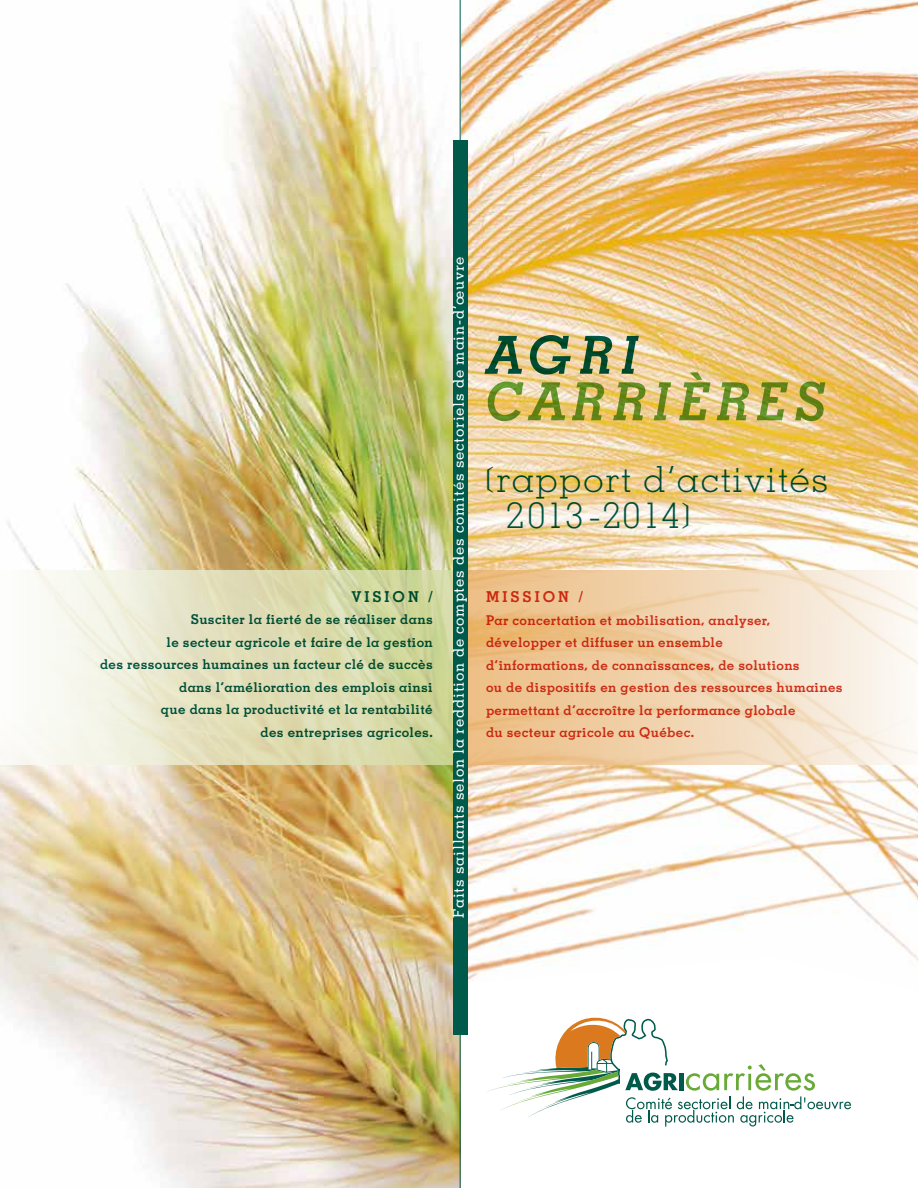
<style>
.page{position:relative;width:918px;height:1188px;background:#fff}
.page>*{position:absolute;margin:0;border:0;box-sizing:border-box;transform-origin:0 0}
.t1{font:italic 700 52.5px "Memphis LT Std";letter-spacing:.11em;color:#69a937}
.t2{font:italic 700 52.5px "Memphis LT Std";color:#005a4b}
.t3{font:300 36px/36px "Memphis LT Std";letter-spacing:.05em;color:#005a4b}
.t4{font:500 15px "Memphis LT Std";letter-spacing:.05em;color:#fff}
.t5{font:700 15px "Memphis LT Std";letter-spacing:.2em;color:#da361e}
.t6{font:700 15px "Memphis LT Std";letter-spacing:.2em;color:#005a4b}
.t7{font:700 13.5px/22.5px "Memphis LT Std";letter-spacing:.025em;color:#da361e}
.t8{font:700 13.5px/22.5px "Memphis LT Std";letter-spacing:.025em;color:#005a4b;text-align:right}
</style>
<div class="page">
<img style="left:0;top:0;width:460px;height:1188px">
<img style="left:461px;top:0;width:457px;height:991px">
<svg style="left:467px;top:570px;width:451px;height:195px;background:#f1d6b4"></svg>
<svg style="left:0;top:570px;width:453px;height:195px;background:#e4e4c4"></svg>
<svg style="left:487px;top:1017px;width:364px;height:110px"></svg>
<hr style="left:460px;top:0;width:1px;height:1188px;background:#005a4b">
<div style="left:453px;top:140px;width:14px;height:895px;background:#005a4b"></div>
<svg style="left:487px;top:467px;width:6px;height:26px"></svg>
<svg style="left:682px;top:503px;width:6px;height:26px"></svg>
<p class="t6" style="left:351px;top:587px;width:83px">VISION /</p>
<p class="t8" style="left:100px;top:608px;width:334px">Susciter la fierté de se réaliser dans<br>le secteur agricole et faire de la gestion<br>des ressources humaines un facteur clé de succès dans l’amélioration des emplois ainsi<br>que dans la productivité et la rentabilité<br>des entreprises agricoles.</p>
<p class="t4" style="left:449px;top:918px;width:663px;rotate:-90deg">Faits saillants selon la reddition de comptes des comités sectoriels de main-d’œuvre</p>
<h1 class="t2" style="left:486px;top:322px;width:155px">AGRI</h1>
<h1 class="t1" style="left:486px;top:369px;width:342px">CARRIÈRES</h1>
<h2 class="t3" style="left:496px;top:461px;width:333px">rapport d’activités<br>2013-2014</h2>
<p class="t5" style="left:486px;top:587px;width:98px">MISSION /</p>
<p class="t7" style="left:486px;top:608px;width:358px">Par concertation et mobilisation, analyser, développer et diffuser un ensemble<br>d’informations, de connaissances, de solutions<br>ou de dispositifs en gestion des ressources humaines permettant d’accroître la performance globale<br>du secteur agricole au Québec.</p>
</div>
